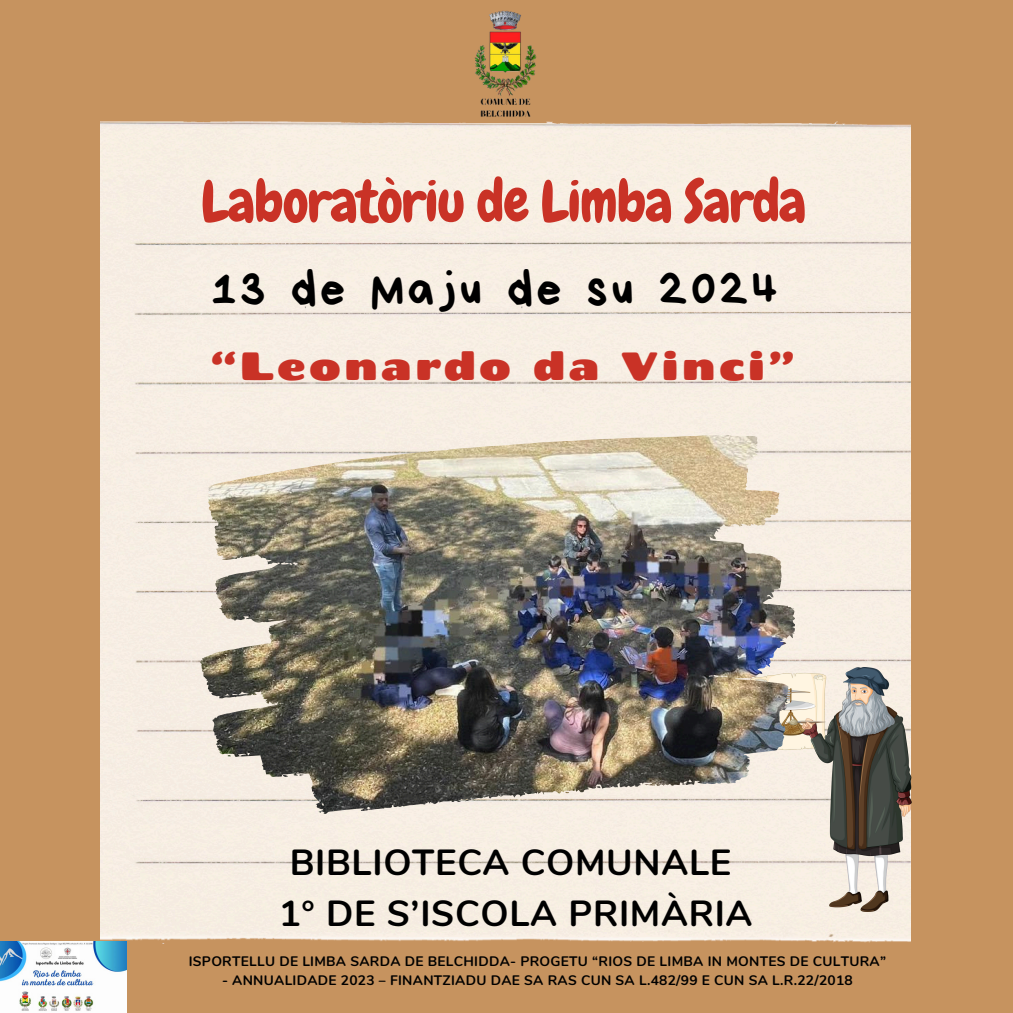
<style>
.page{position:relative;width:1013px;height:1013px;background:#fff}
.page>*{position:absolute;margin:0;border:0;box-sizing:border-box;transform-origin:0 0}
.t1{font:57.5px "Chewy";letter-spacing:-.02em;color:#c93226}
.t2{font:49.5px "Bryndan Write";letter-spacing:.07em;color:#000}
.t3{font:39.38px "Chango";letter-spacing:.07em;color:#c93226}
.t4{font:700 36.25px/50.6px "Nunito";letter-spacing:.02em;color:#000}
.t5{font:700 13.75px "Nunito";letter-spacing:.02em;color:#000}
</style>
<div class="page">
<div style="left:0;top:0;width:1012px;height:1012px;background:#c6935f"></div>
<img style="left:101px;top:121px;width:810px;height:831px">
<img style="left:449px;top:10px;width:113px;height:112px">
<img style="left:749px;top:667px;width:162px;height:244px">
<img style="left:709px;top:455px;width:85px;height:165px">
<img style="left:0;top:941px;width:126px;height:71px">
<p class="t1" style="left:201px;top:165px;width:607px">Laboratòriu de Limba Sarda</p>
<h4 class="t2" style="left:212px;top:264px;width:568px">13 de Maju de su 2024</h4>
<p class="t3" style="left:209px;top:340px;width:588px">“Leonardo da Vinci”</p>
<p class="t4" style="left:279px;top:838px;width:475px">BIBLIOTECA COMUNALE<br>1° DE S’ISCOLA PRIMÀRIA</p>
<p class="t5" style="left:189px;top:951px;width:698px">ISPORTELLU DE LIMBA SARDA DE BELCHIDDA- PROGETU “RIOS DE LIMBA IN MONTES DE CULTURA”</p>
<h3 class="t5" style="left:222px;top:970px;width:632px">- ANNUALIDADE 2023 – FINANTZIADU DAE SA RAS CUN SA L.482/99 E CUN SA L.R.22/2018</h3>
</div>
